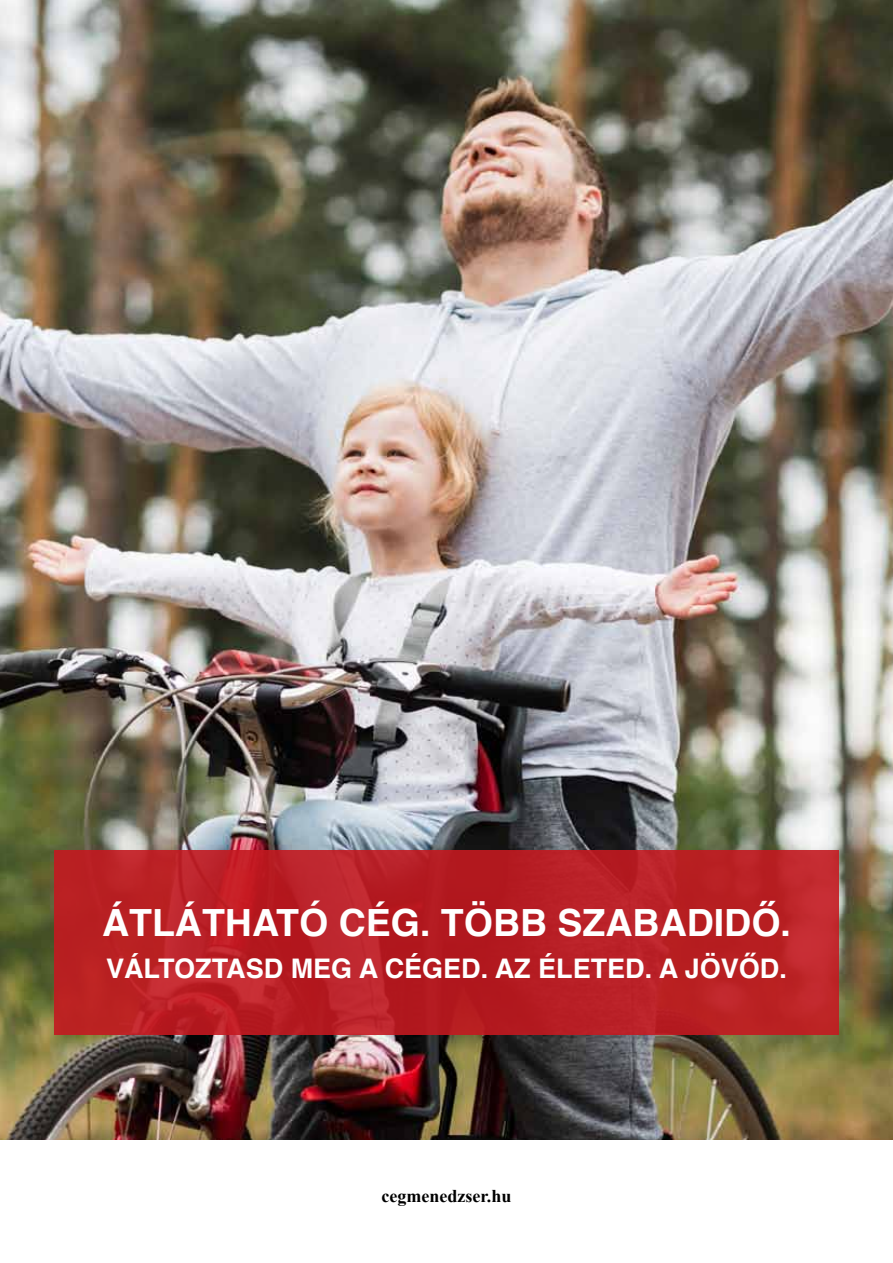
<style>
.page{position:relative;width:893px;height:1263px;background:#fff}
.page>*{position:absolute;margin:0;border:0;box-sizing:border-box;transform-origin:0 0}
.t1{font:700 37.5px "Helvetica";color:#fff}
.t2{font:700 27px "Helvetica";color:#fff}
.t3{font:700 18px "Times New Roman";color:#000}
</style>
<div class="page">
<img style="left:0;top:0;width:893px;height:1140px">
<svg style="left:54px;top:850px;width:785px;height:184px;background:#b91f25"></svg>
<h1 class="t1" style="left:102px;top:893px;width:690px">ÁTLÁTHATÓ CÉG. TÖBB SZABADIDŐ.</h1>
<p class="t2" style="left:106px;top:946px;width:682px">VÁLTOZTASD MEG A CÉGED. AZ ÉLETED. A JÖVŐD.</p>
<p class="t3" style="left:382px;top:1183px;width:131px">cegmenedzser.hu</p>
</div>
